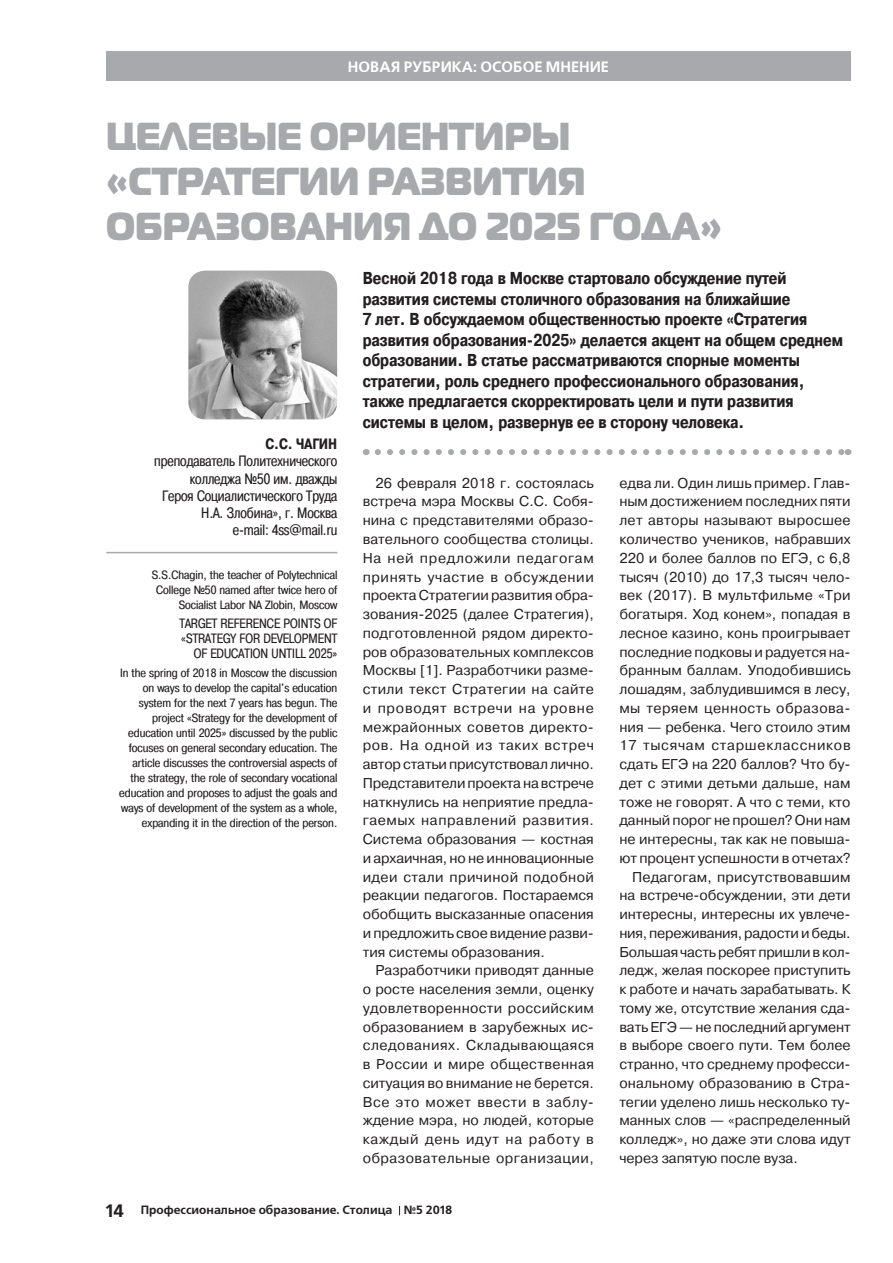
<style>
.page{position:relative;width:893px;height:1263px;background:#fff}
.page>*{position:absolute;margin:0;border:0;box-sizing:border-box;transform-origin:0 0}
.Zag03{font:39px/45px "Magistral Black C";color:#a8a9ad;scale:.9 1}
.text{font:700 17.25px/20.5px "Pragmatica Cond C";color:#231f20}
.avtor{font:15px/17.2px "Pragmatica Cond C";letter-spacing:-.005em;color:#231f20;text-align:right}
.kolontit{font:700 15px "Free Set C";color:#fff}
.avtor-2{font:700 15px "Pragmatica Cond C";letter-spacing:-.005em;color:#231f20}
.text-2{font:14.25px/18.8px "Pragmatica C";letter-spacing:-.005em;color:#231f20;text-align:justify}
.avtor-3{font:13.5px/15px "Pragmatica Cond C";letter-spacing:.005em;color:#231f20;text-align:right}
.avtor-4{font:12px/15px "Pragmatica Cond C";color:#231f20;text-align:right;scale:1.1 1}
.t1{font:700 12px "Free Set C";color:#231f20}
.s1{font-size:18px}
</style>
<div class="page">
<div style="left:106px;top:51px;width:744px;height:30px;background:#a8a9ad"></div>
<hr style="left:106px;top:552px;width:231px;height:1px;background:#a8a9ad">
<img style="left:188px;top:271px;width:149px;height:148px">
<svg style="left:378px;top:449px;width:464px;height:6px"></svg>
<p class="kolontit" style="left:348px;top:58px;width:263px">НОВАЯ РУБРИКА: ОСОБОЕ МНЕНИЕ</p>
<p class="Zag03" style="left:106px;top:112px;width:686px">ЦЕЛЕВЫЕ ОРИЕНТИРЫ «СТРАТЕГИИ РАЗВИТИЯ<br>ОБРАЗОВАНИЯ ДО 2025 ГОДА»</p>
<p class="text" style="left:363px;top:268px;width:482px">Весной 2018 года в Москве стартовало обсуждение путей развития системы столичного образования на ближайшие<br>7 лет. В обсуждаемом общественностью проекте «Стратегия развития образования-2025» делается акцент на общем среднем образовании. В статье рассматриваются спорные моменты стратегии, роль среднего профессионального образования, также предлагается скорректировать цели и пути развития системы в целом, развернув ее в сторону человека.</p>
<p class="avtor-2" style="left:266px;top:436px;width:73px">С.С. ЧАГИН</p>
<p class="avtor" style="left:154px;top:453px;width:185px">преподаватель Политехнического колледжа №50 им. дважды<br>Героя Социалистического Труда<br>Н.А. Злобина», г. Москва</p>
<p class="avtor" style="left:233px;top:522px;width:106px">e-mail: 4ss@mail.ru</p>
<p class="avtor-4" style="left:152px;top:567px;width:170px">S.S.Chagin, the teacher of Polytechnical<br>College №50 named after twice hero of<br>Socialist Labor NA Zlobin, Moscow</p>
<p class="avtor-3" style="left:179px;top:616px;width:159px">TARGET REFERENCE POINTS OF «STRATEGY FOR DEVELOPMENT<br>OF EDUCATION UNTILL 2025»</p>
<p class="avtor-4" style="left:119px;top:666px;width:200px">In the spring of 2018 in Moscow the discussion on ways to develop the capital's education system for the next 7 years has begun. The project «Strategy for the development of education until 2025» discussed by the public focuses on general secondary education. The article discusses the controversial aspects of the strategy, the role of secondary vocational education and proposes to adjust the goals and ways of development of the system as a whole, expanding it in the direction of the person.</p>
<p class="text-2" style="left:363px;top:474px;width:233px;text-indent:13px">26 февраля 2018 г. состоялась встреча мэра Москвы С.С. Собя&shy;нина с представителями образо&shy;вательного сообщества столицы.<br>На ней предложили педагогам принять участие в обсуждении проекта Стратегии развития обра&shy;зования-2025 (далее Стратегия), подготовленной рядом директо&shy;ров образовательных комплексов Москвы [1]. Разработчики разме&shy;стили текст Стратегии на сайте и проводят встречи на уровне межрайонных советов директо&shy;ров. На одной из таких встреч автор статьи присутствовал лично.<br>Представители проекта на встрече наткнулись на неприятие предла&shy;гаемых направлений развития.<br>Система образования — костная и архаичная, но не инновационные идеи стали причиной подобной реакции педагогов. Постараемся обобщить высказанные опасения и предложить свое видение разви&shy;тия системы образования.</p>
<p class="text-2" style="left:363px;top:961px;width:233px;text-indent:13px">Разработчики приводят данные о росте населения земли, оценку удовлетворенности российским образованием в зарубежных ис&shy;следованиях. Складывающаяся в России и мире общественная ситуация во внимание не берется.<br>Все это может ввести в заблу&shy;ждение мэра, но людей, которые каждый день идут на работу в образовательные организации,</p>
<p class="t1" style="left:105px;top:1203px;width:348px"><span class="s1">14</span> Профессиональное образование. Столица №5 2018</p>
<p class="text-2" style="left:619px;top:474px;width:233px">едва ли. Один лишь пример. Глав&shy;ным достижением последних пяти лет авторы называют выросшее количество учеников, набравших 220 и более баллов по ЕГЭ, с 6,8 тысяч (2010) до 17,3 тысяч чело&shy;век (2017). В мультфильме «Три богатыря. Ход конем», попадая в лесное казино, конь проигрывает последние подковы и радуется на&shy;бранным баллам. Уподобившись лошадям, заблудившимся в лесу, мы теряем ценность образова&shy;ния — ребенка. Чего стоило этим 17 тысячам старшеклассников сдать ЕГЭ на 220 баллов? Что бу&shy;дет с этими детьми дальше, нам тоже не говорят. А что с теми, кто данный порог не прошел? Они нам не интересны, так как не повыша&shy;ют процент успешности в отчетах?</p>
<p class="text-2" style="left:619px;top:867px;width:233px;text-indent:13px">Педагогам, присутствовавшим на встрече-обсуждении, эти дети интересны, интересны их увлече&shy;ния, переживания, радости и беды.<br>Большая часть ребят пришли в кол&shy;ледж, желая поскорее приступить к работе и начать зарабатывать. К тому же, отсутствие желания сда&shy;вать ЕГЭ — не последний аргумент в выборе своего пути. Тем более странно, что среднему професси&shy;ональному образованию в Стра&shy;тегии уделено лишь несколько ту&shy;манных слов — «распределенный колледж», но даже эти слова идут через запятую после вуза.</p>
</div>
